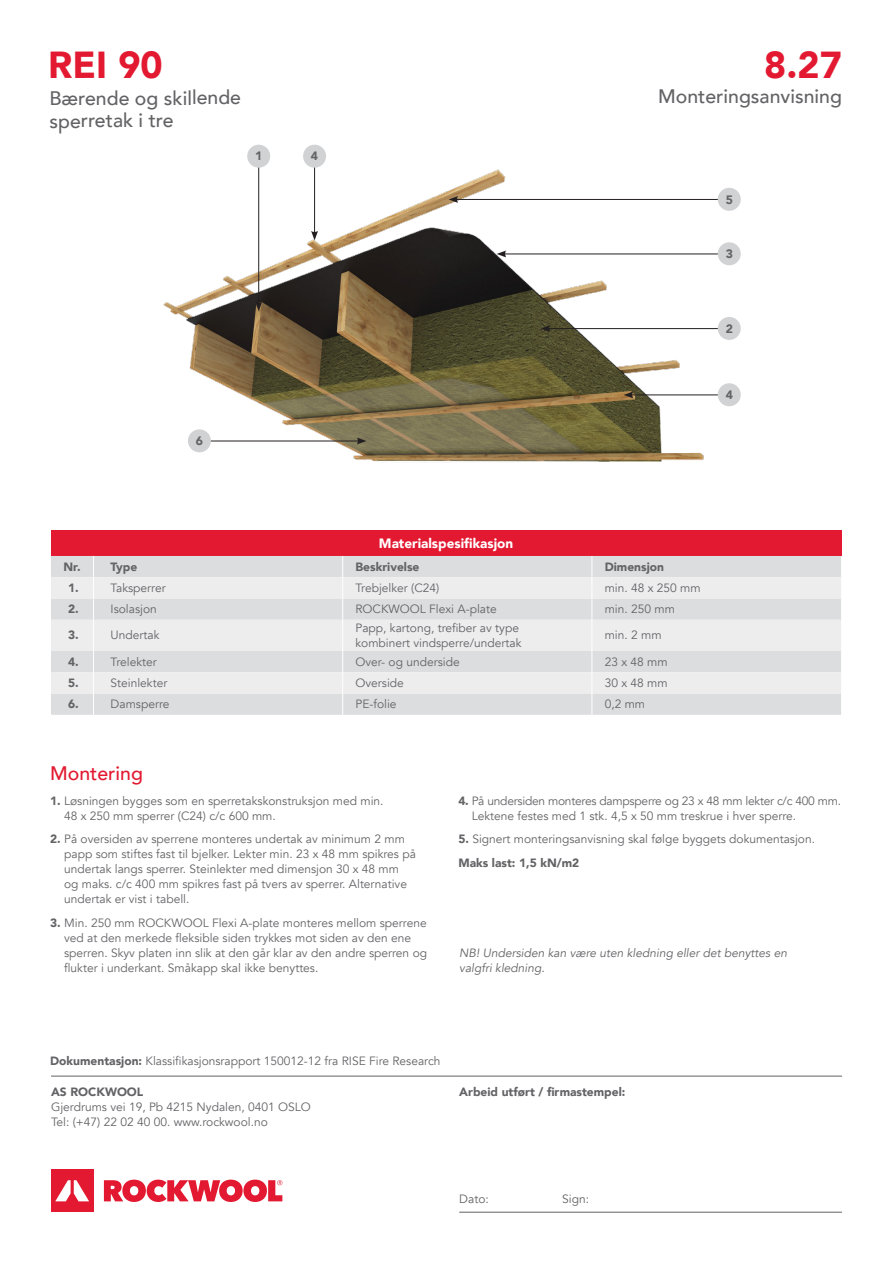
<style>
.page{position:relative;width:893px;height:1263px;background:#fff}
.page>*{position:absolute;margin:0;border:0;box-sizing:border-box;transform-origin:0 0}
.t1{font:900 37.5px "Avenir";letter-spacing:-.005em;color:#e21931}
.t2{font:500 19.5px "Avenir";letter-spacing:-.005em;color:#636366}
.t3{font:500 19.5px "Avenir";color:#e21931}
.t4{font:900 13.5px "Avenir";color:#fff}
.t5{font:900 12.15px "Avenir";color:#636366}
.t6{font:12px/15px "Avenir";color:#636366}
.t7{font:12px/15px "Avenir";letter-spacing:-.02em;color:#636366}
.t8{font:900 12px "Avenir";color:#636366}
.t9{font:italic 12px "Avenir";color:#636366}
.s1{font-weight:900}
</style>
<div class="page">
<div style="left:51px;top:1169px;width:42px;height:43px;background:#e21931"></div>
<svg style="left:104px;top:1179px;width:178px;height:23px"></svg>
<svg style="left:55px;top:1180px;width:34px;height:21px"></svg>
<hr style="left:459px;top:1212px;width:383px;height:1px;background:#636366">
<hr style="left:51px;top:1076px;width:791px;height:1px;background:#636366">
<div style="left:51px;top:530px;width:790px;height:26px;background:#e21931"></div>
<div style="left:51px;top:556px;width:790px;height:159px;background:#dcdddf"></div>
<svg style="left:51px;top:577px;width:790px;height:116px;background:#e6e7e8"></svg>
<hr style="left:342px;top:620px;width:1px;height:31px;background:#fff">
<svg style="left:342px;top:651px;width:1px;height:64px"></svg>
<svg style="left:342px;top:556px;width:1px;height:64px"></svg>
<svg style="left:591px;top:556px;width:1px;height:64px"></svg>
<svg style="left:93px;top:556px;width:1px;height:64px"></svg>
<hr style="left:93px;top:620px;width:1px;height:31px;background:#fff">
<svg style="left:93px;top:651px;width:1px;height:64px"></svg>
<hr style="left:591px;top:620px;width:1px;height:31px;background:#fff">
<svg style="left:591px;top:651px;width:1px;height:64px"></svg>
<img style="left:163px;top:162px;width:556px;height:300px">
<hr style="left:456px;top:199px;width:275px;height:1px;background:#231f20">
<svg style="left:449px;top:196px;width:9px;height:7px"></svg>
<hr style="left:504px;top:254px;width:227px;height:1px;background:#231f20">
<svg style="left:497px;top:250px;width:9px;height:7px"></svg>
<hr style="left:548px;top:328px;width:183px;height:1px;background:#231f20">
<svg style="left:541px;top:325px;width:9px;height:7px"></svg>
<hr style="left:631px;top:394px;width:100px;height:1px;background:#231f20">
<svg style="left:624px;top:391px;width:9px;height:7px"></svg>
<hr style="left:195px;top:441px;width:164px;height:1px;background:#231f20">
<svg style="left:357px;top:437px;width:9px;height:7px"></svg>
<hr style="left:258px;top:156px;width:1px;height:148px;background:#231f20">
<svg style="left:255px;top:302px;width:7px;height:9px"></svg>
<hr style="left:314px;top:156px;width:1px;height:77px;background:#231f20">
<svg style="left:311px;top:231px;width:7px;height:9px"></svg>
<div style="left:247px;top:145px;width:23px;height:23px;background:#d1d2d4;border-radius:50%"></div>
<div style="left:718px;top:317px;width:23px;height:23px;background:#d1d2d4;border-radius:50%"></div>
<div style="left:718px;top:242px;width:23px;height:23px;background:#d1d2d4;border-radius:50%"></div>
<div style="left:303px;top:145px;width:23px;height:23px;background:#d1d2d4;border-radius:50%"></div>
<div style="left:718px;top:383px;width:23px;height:23px;background:#d1d2d4;border-radius:50%"></div>
<div style="left:718px;top:188px;width:23px;height:23px;background:#d1d2d4;border-radius:50%"></div>
<div style="left:188px;top:429px;width:23px;height:23px;background:#d1d2d4;border-radius:50%"></div>
<p class="t1" style="left:48px;top:33px;width:116px">REI 90</p>
<p class="t2" style="left:49px;top:81px;width:193px">Bærende og skillende</p>
<p class="t2" style="left:49px;top:104px;width:126px">sperretak i tre</p>
<p class="t5" style="left:255px;top:146px;width:9px">1</p>
<p class="t5" style="left:311px;top:146px;width:9px">4</p>
<p class="t5" style="left:196px;top:430px;width:9px">6</p>
<p class="t4" style="left:379px;top:532px;width:136px">Materialspesifikasjon</p>
<p class="t1" style="left:764px;top:33px;width:79px">8.27</p>
<p class="t2" style="left:658px;top:80px;width:185px">Monteringsanvisning</p>
<p class="t5" style="left:726px;top:189px;width:9px">5</p>
<p class="t5" style="left:726px;top:243px;width:9px">3</p>
<p class="t5" style="left:726px;top:318px;width:9px">2</p>
<p class="t5" style="left:726px;top:384px;width:9px">4</p>
<p class="t8" style="left:64px;top:556px;width:19px">Nr.</p>
<p class="t8" style="left:111px;top:556px;width:28px">Type</p>
<p class="t8" style="left:355px;top:556px;width:66px">Beskrivelse</p>
<p class="t8" style="left:605px;top:556px;width:61px">Dimensjon</p>
<p class="t8" style="left:68px;top:577px;width:12px">1.</p>
<p class="t6" style="left:111px;top:580px;width:57px">Taksperrer</p>
<p class="t6" style="left:355px;top:580px;width:85px">Trebjelker (C24)</p>
<p class="t6" style="left:605px;top:580px;width:98px">min. 48 x 250 mm</p>
<p class="t8" style="left:68px;top:598px;width:12px">2.</p>
<p class="t6" style="left:111px;top:602px;width:48px">Isolasjon</p>
<p class="t6" style="left:355px;top:602px;width:143px">ROCKWOOL Flexi A-plate</p>
<p class="t6" style="left:605px;top:602px;width:72px">min. 250 mm</p>
<p class="t8" style="left:68px;top:625px;width:12px">3.</p>
<p class="t6" style="left:111px;top:628px;width:50px">Undertak</p>
<p class="t6" style="left:355px;top:620px;width:165px">Papp, kartong, trefiber av type</p>
<p class="t6" style="left:355px;top:635px;width:167px">kombinert vindsperre/undertak</p>
<p class="t6" style="left:605px;top:628px;width:58px">min. 2 mm</p>
<p class="t8" style="left:68px;top:651px;width:12px">4.</p>
<p class="t6" style="left:111px;top:654px;width:48px">Trelekter</p>
<p class="t6" style="left:355px;top:654px;width:106px">Over- og underside</p>
<p class="t6" style="left:605px;top:654px;width:64px">23 x 48 mm</p>
<p class="t8" style="left:68px;top:672px;width:12px">5.</p>
<p class="t6" style="left:111px;top:675px;width:58px">Steinlekter</p>
<p class="t6" style="left:355px;top:675px;width:50px">Overside</p>
<p class="t6" style="left:605px;top:675px;width:64px">30 x 48 mm</p>
<p class="t8" style="left:68px;top:693px;width:12px">6.</p>
<p class="t6" style="left:111px;top:697px;width:60px">Damsperre</p>
<p class="t6" style="left:355px;top:697px;width:43px">PE-folie</p>
<p class="t6" style="left:605px;top:697px;width:42px">0,2 mm</p>
<p class="t3" style="left:50px;top:756px;width:94px">Montering</p>
<p class="t6" style="left:64px;top:793px;width:321px;text-indent:-14px"><span class="s1">1.</span> Løsningen bygges som en sperretakskonstruksjon med min.<br>48 x 250 mm sperrer (C24) c/c 600 mm.</p>
<p class="t6" style="left:64px;top:831px;width:353px;text-indent:-14px"><span class="s1">2.</span> På oversiden av sperrene monteres undertak av minimum 2 mm papp som stiftes fast til bjelker. Lekter min. 23 x 48 mm spikres på undertak langs sperrer. Steinlekter med dimensjon 30 x 48 mm og maks. c/c 400 mm spikres fast på tvers av sperrer. Alternative undertak er vist i tabell.</p>
<p class="t6" style="left:64px;top:915px;width:364px;text-indent:-14px"><span class="s1">3.</span> Min. 250 mm ROCKWOOL Flexi A-plate monteres mellom sperrene ved at den merkede fleksible siden trykkes mot siden av den ene sperren. Skyv platen inn slik at den går klar av den andre sperren og flukter i underkant. Småkapp skal ikke benyttes.</p>
<p class="t7" style="left:472px;top:793px;width:371px;text-indent:-13px"><span class="s1">4.</span> På undersiden monteres dampsperre og 23 x 48 mm lekter c/c 400 mm.<br>Lektene festes med 1 stk. 4,5 x 50 mm treskrue i hver sperre.</p>
<p class="t6" style="left:458px;top:831px;width:358px"><span class="s1">5.</span> Signert monteringsanvisning skal følge byggets dokumentasjon.</p>
<p class="t8" style="left:458px;top:852px;width:122px">Maks last: 1,5 kN/m2</p>
<p class="t9" style="left:459px;top:945px;width:329px">NB! Undersiden kan være uten kledning eller det benyttes en</p>
<p class="t9" style="left:459px;top:960px;width:87px">valgfri kledning.</p>
<p class="t6" style="left:50px;top:1053px;width:392px"><span class="s1">Dokumentasjon:</span> Klassifikasjonsrapport 150012-12 fra RISE Fire Research</p>
<p class="t8" style="left:51px;top:1082px;width:94px">AS ROCKWOOL</p>
<p class="t8" style="left:459px;top:1082px;width:168px">Arbeid utført / firmastempel:</p>
<p class="t6" style="left:51px;top:1100px;width:261px">Gjerdrums vei 19, Pb 4215 Nydalen, 0401 OSLO</p>
<p class="t6" style="left:51px;top:1115px;width:218px">Tel: (+47) 22 02 40 00. www.rockwool.no</p>
<p class="t6" style="left:459px;top:1191px;width:31px">Dato:</p>
<p class="t6" style="left:562px;top:1191px;width:28px">Sign:</p>
</div>
